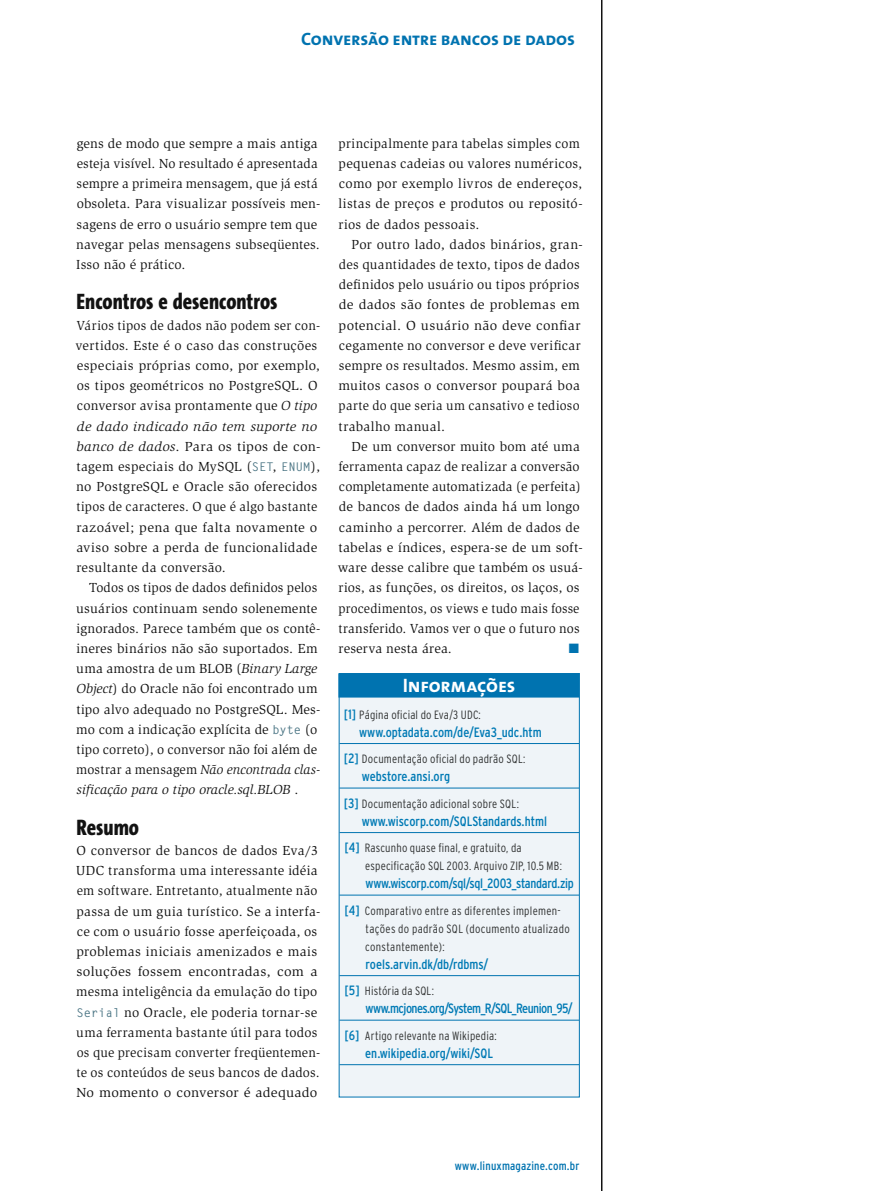
<style>
.page{position:relative;width:893px;height:1191px;background:#fff}
.page>*{position:absolute;margin:0;border:0;box-sizing:border-box;transform-origin:0 0}
.subtitle{font:800 22.5px "The Sans Condensed";color:#121212}
.title_box_caps{font:19.5px "The Sans Bold Caps";letter-spacing:-.01em;color:#fff}
.t1{font:18px "The Sans Bold Caps";letter-spacing:-.01em;color:#0073b0}
.paragraph{font:13.5px/20.2px "Slimbach";letter-spacing:.015em;color:#121212}
.paragraph_one{font:13.5px/20.2px "Slimbach";letter-spacing:.02em;color:#121212}
.paragraph_info{font:condensed 13.5px "Interstate";letter-spacing:-.005em;color:#007ab5}
.paragraph_info-2{font:condensed 13.5px "Interstate";letter-spacing:-.04em;color:#007ab5}
.paragraph-2{font:13.5px "Zapf Dingbats";color:#0073b0}
.paragraph_info-3{font:300 condensed 12px/18px "Interstate";letter-spacing:.015em;color:#303232}
.t2{font:condensed 12px "Interstate";letter-spacing:.015em;color:#0073b0}
.s1{font-style:italic}
.s2{font-family:"Gothic Looser";font-weight:700;font-size:12px;color:#4c7685}
.s3{font-weight:400;font-size:13.5px;color:#007ab5}
</style>
<div class="page">
<div style="left:339px;top:673px;width:240px;height:424px;background:#eff4f8"></div>
<div style="left:338px;top:673px;width:241px;height:24px;background:#0073b0"></div>
<hr style="left:340px;top:743px;width:239px;height:1px;background:#0073b0">
<hr style="left:340px;top:787px;width:239px;height:1px;background:#0073b0">
<hr style="left:340px;top:832px;width:239px;height:1px;background:#0073b0">
<hr style="left:340px;top:894px;width:239px;height:1px;background:#0073b0">
<hr style="left:340px;top:975px;width:239px;height:1px;background:#0073b0">
<hr style="left:340px;top:1019px;width:239px;height:1px;background:#0073b0">
<hr style="left:340px;top:1064px;width:239px;height:1px;background:#0073b0">
<div style="left:339px;top:673px;width:241px;height:424px;border:1px solid #0073b0"></div>
<svg style="left:601px;top:0;width:2px;height:1191px;background:#4d4d4d"></svg>
<h3 class="t1" style="left:301px;top:24px;width:275px">Conversão entre bancos de dados</h3>
<p class="paragraph" style="left:76px;top:133px;width:246px">gens de modo que sempre a mais antiga esteja visível. No resultado é apresentada sempre a primeira mensagem, que já está obsoleta. Para visualizar possíveis men&shy;sagens de erro o usuário sempre tem que navegar pelas mensagens subseqüentes.<br>Isso não é prático.</p>
<p class="subtitle" style="left:77px;top:289px;width:202px">Encontros e desencontros</p>
<p class="paragraph_one" style="left:75px;top:315px;width:247px">Vários tipos de dados não podem ser con&shy;vertidos. Este é o caso das construções especiais próprias como, por exemplo, os tipos geométricos no PostgreSQL. O conversor avisa prontamente que <span class="s1">O tipo de dado indicado não tem suporte no banco de dados</span>. Para os tipos de con&shy;tagem especiais do MySQL (<span class="s2">SET</span>, <span class="s2">ENUM</span>), no PostgreSQL e Oracle são oferecidos tipos de caracteres. O que é algo bastante razoável; pena que falta novamente o aviso sobre a perda de funcionalidade resultante da conversão.</p>
<p class="paragraph" style="left:76px;top:578px;width:246px;text-indent:13px">Todos os tipos de dados definidos pelos usuários continuam sendo solenemente ignorados. Parece também que os contê&shy;ineres binários não são suportados. Em uma amostra de um BLOB (<span class="s1">Binary Large Object</span>) do Oracle não foi encontrado um tipo alvo adequado no PostgreSQL. Mes&shy;mo com a indicação explícita de <span class="s2">byte</span> (o tipo correto), o conversor não foi além de mostrar a mensagem <span class="s1">Não encontrada clas&shy;sificação para o tipo oracle.sql.BLOB</span> .</p>
<p class="subtitle" style="left:77px;top:814px;width:64px">Resumo</p>
<p class="paragraph_one" style="left:76px;top:840px;width:246px">O conversor de bancos de dados Eva/3<br>UDC transforma uma interessante idéia em software. Entretanto, atualmente não passa de um guia turístico. Se a interfa&shy;ce com o usuário fosse aperfeiçoada, os problemas iniciais amenizados e mais soluções fossem encontradas, com a mesma inteligência da emulação do tipo <span class="s2">Serial</span> no Oracle, ele poderia tornar-se uma ferramenta bastante útil para todos os que precisam converter freqüentemen&shy;te os conteúdos de seus bancos de dados.<br>No momento o conversor é adequado</p>
<p class="paragraph_one" style="left:339px;top:133px;width:246px">principalmente para tabelas simples com pequenas cadeias ou valores numéricos, como por exemplo livros de endereços, listas de preços e produtos ou repositó&shy;rios de dados pessoais.</p>
<p class="paragraph" style="left:338px;top:234px;width:246px;text-indent:13px">Por outro lado, dados binários, gran&shy;des quantidades de texto, tipos de dados definidos pelo usuário ou tipos próprios de dados são fontes de problemas em potencial. O usuário não deve confiar cegamente no conversor e deve verificar sempre os resultados. Mesmo assim, em muitos casos o conversor poupará boa parte do que seria um cansativo e tedioso trabalho manual.</p>
<p class="paragraph" style="left:338px;top:436px;width:246px;text-indent:14px">De um conversor muito bom até uma ferramenta capaz de realizar a conversão completamente automatizada (e perfeita) de bancos de dados ainda há um longo caminho a percorrer. Além de dados de tabelas e índices, espera-se de um soft&shy;ware desse calibre que também os usuá&shy;rios, as funções, os direitos, os laços, os procedimentos, os views e tudo mais fosse transferido. Vamos ver o que o futuro nos reserva nesta área.</p>
<p class="paragraph-2" style="left:569px;top:642px;width:12px">■</p>
<p class="title_box_caps" style="left:403px;top:669px;width:114px">Informações</p>
<p class="paragraph_info-3" style="left:344px;top:705px;width:139px"><span class="s3">[1]</span> Página oficial do Eva/3 UDC:</p>
<p class="paragraph_info" style="left:359px;top:724px;width:184px">www.optadata.com/de/Eva3_udc.htm</p>
<p class="paragraph_info-3" style="left:344px;top:750px;width:183px"><span class="s3">[2]</span> Documentação oficial do padrão SQL:</p>
<p class="paragraph_info" style="left:362px;top:769px;width:90px">webstore.ansi.org</p>
<p class="paragraph_info-3" style="left:344px;top:794px;width:177px"><span class="s3">[3]</span> Documentação adicional sobre SQL:</p>
<p class="paragraph_info" style="left:362px;top:813px;width:187px">www.wiscorp.com/SQLStandards.html</p>
<p class="paragraph_info-3" style="left:365px;top:839px;width:198px;text-indent:-21px"><span class="s3">[4]</span> Rascunho quase final, e gratuito, da especificação SQL 2003. Arquivo ZIP, 10.5 MB:</p>
<p class="paragraph_info" style="left:366px;top:876px;width:210px">www.wiscorp.com/sql/sql_2003_standard.zip</p>
<p class="paragraph_info-3" style="left:365px;top:901px;width:206px;text-indent:-21px"><span class="s3">[4]</span> Comparativo entre as diferentes implemen&shy;tações do padrão SQL (documento atualizado constantemente):</p>
<p class="paragraph_info" style="left:366px;top:956px;width:124px">roels.arvin.dk/db/rdbms/</p>
<p class="paragraph_info-3" style="left:345px;top:982px;width:91px"><span class="s3">[5]</span> História da SQL:</p>
<p class="paragraph_info-2" style="left:366px;top:1001px;width:208px">www.mcjones.org/System_R/SQL_Reunion_95/</p>
<p class="paragraph_info-3" style="left:345px;top:1026px;width:154px"><span class="s3">[6]</span> Artigo relevante na Wikipedia:</p>
<p class="paragraph_info" style="left:365px;top:1045px;width:129px">en.wikipedia.org/wiki/SQL</p>
<p class="t2" style="left:455px;top:1158px;width:126px">www.linuxmagazine.com.br</p>
</div>
